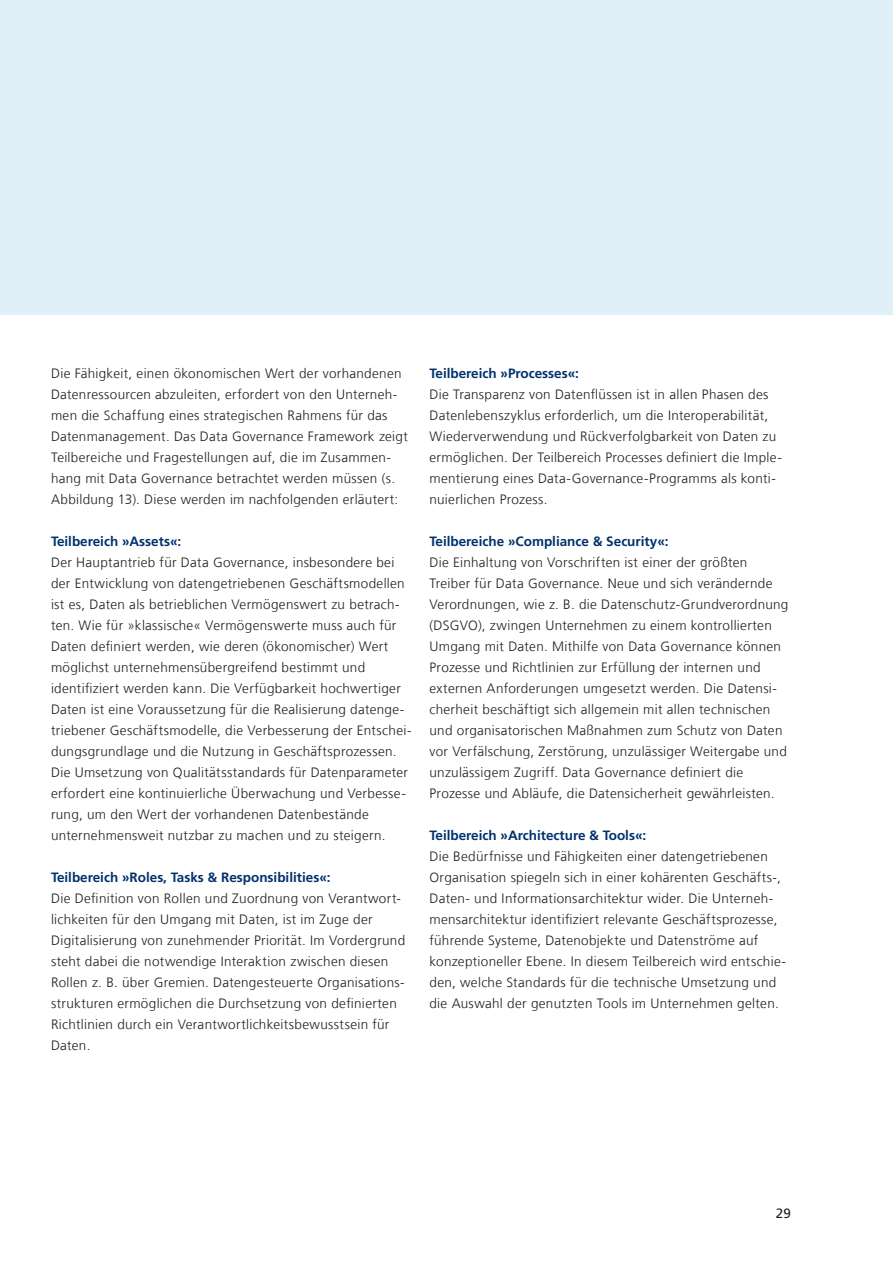
<style>
.page{position:relative;width:893px;height:1263px;background:#fff}
.page>*{position:absolute;margin:0;border:0;box-sizing:border-box;transform-origin:0 0}
.t1{font:300 13.5px/21px "Frutiger LT Com";letter-spacing:.025em;color:#231f20}
.t2{font:700 13.5px "Frutiger LT Com";color:#00326d}
.t3{font:13.5px "Frutiger LT Com";color:#231f20}
</style>
<div class="page">
<div style="left:0;top:0;width:893px;height:315px;background:#e1eff9"></div>
<p class="t1" style="left:51px;top:363px;width:358px">Die Fähigkeit, einen ökonomischen Wert der vorhandenen Datenressourcen abzuleiten, erfordert von den Unterneh&shy;men die Schaffung eines strategischen Rahmens für das Datenmanagement. Das Data Governance Framework zeigt Teilbereiche und Fragestellungen auf, die im Zusammen&shy;hang mit Data Governance betrachtet werden müssen (s.<br>Abbildung 13). Diese werden im nachfolgenden erläutert:</p>
<p class="t2" style="left:51px;top:533px;width:132px">Teilbereich »Assets«:</p>
<p class="t1" style="left:51px;top:552px;width:362px">Der Hauptantrieb für Data Governance, insbesondere bei der Entwicklung von datengetriebenen Geschäftsmodellen ist es, Daten als betrieblichen Vermögenswert zu betrach&shy;ten. Wie für »klassische« Vermögenswerte muss auch für Daten definiert werden, wie deren (ökonomischer) Wert möglichst unternehmensübergreifend bestimmt und identifiziert werden kann. Die Verfügbarkeit hochwertiger Daten ist eine Voraussetzung für die Realisierung datenge&shy;triebener Geschäftsmodelle, die Verbesserung der Entschei&shy;dungsgrundlage und die Nutzung in Geschäftsprozessen.<br>Die Umsetzung von Qualitätsstandards für Datenparameter erfordert eine kontinuierliche Überwachung und Verbesse&shy;rung, um den Wert der vorhandenen Datenbestände unternehmensweit nutzbar zu machen und zu steigern.</p>
<p class="t2" style="left:51px;top:869px;width:281px">Teilbereich »Roles, Tasks &amp; Responsibilities«:</p>
<p class="t1" style="left:51px;top:888px;width:356px">Die Definition von Rollen und Zuordnung von Verantwort&shy;lichkeiten für den Umgang mit Daten, ist im Zuge der Digitalisierung von zunehmender Priorität. Im Vordergrund steht dabei die notwendige Interaktion zwischen diesen Rollen z. B. über Gremien. Datengesteuerte Organisations&shy;strukturen ermöglichen die Durchsetzung von definierten Richtlinien durch ein Verantwortlichkeitsbewusstsein für Daten.</p>
<p class="t2" style="left:429px;top:365px;width:151px">Teilbereich »Processes«:</p>
<p class="t1" style="left:429px;top:384px;width:354px">Die Transparenz von Datenflüssen ist in allen Phasen des Datenlebenszyklus erforderlich, um die Interoperabilität, Wiederverwendung und Rückverfolgbarkeit von Daten zu ermöglichen. Der Teilbereich Processes definiert die Imple&shy;mentierung eines Data-Governance-Programms als konti&shy;nuierlichen Prozess.</p>
<p class="t2" style="left:429px;top:533px;width:241px">Teilbereiche »Compliance &amp; Security«:</p>
<p class="t1" style="left:429px;top:552px;width:360px">Die Einhaltung von Vorschriften ist einer der größten Treiber für Data Governance. Neue und sich verändernde Verordnungen, wie z. B. die Datenschutz-Grundverordnung (DSGVO), zwingen Unternehmen zu einem kontrollierten Umgang mit Daten. Mithilfe von Data Governance können Prozesse und Richtlinien zur Erfüllung der internen und externen Anforderungen umgesetzt werden. Die Datensi&shy;cherheit beschäftigt sich allgemein mit allen technischen und organisatorischen Maßnahmen zum Schutz von Daten vor Verfälschung, Zerstörung, unzulässiger Weitergabe und unzulässigem Zugriff. Data Governance definiert die Prozesse und Abläufe, die Datensicherheit gewährleisten.</p>
<p class="t2" style="left:429px;top:827px;width:218px">Teilbereich »Architecture &amp; Tools«:</p>
<p class="t1" style="left:429px;top:846px;width:358px">Die Bedürfnisse und Fähigkeiten einer datengetriebenen Organisation spiegeln sich in einer kohärenten Geschäfts-, Daten- und Informationsarchitektur wider. Die Unterneh&shy;mensarchitektur identifiziert relevante Geschäftsprozesse, führende Systeme, Datenobjekte und Datenströme auf konzeptioneller Ebene. In diesem Teilbereich wird entschie&shy;den, welche Standards für die technische Umsetzung und die Auswahl der genutzten Tools im Unternehmen gelten.</p>
<p class="t3" style="left:776px;top:1205px;width:17px">29</p>
</div>
